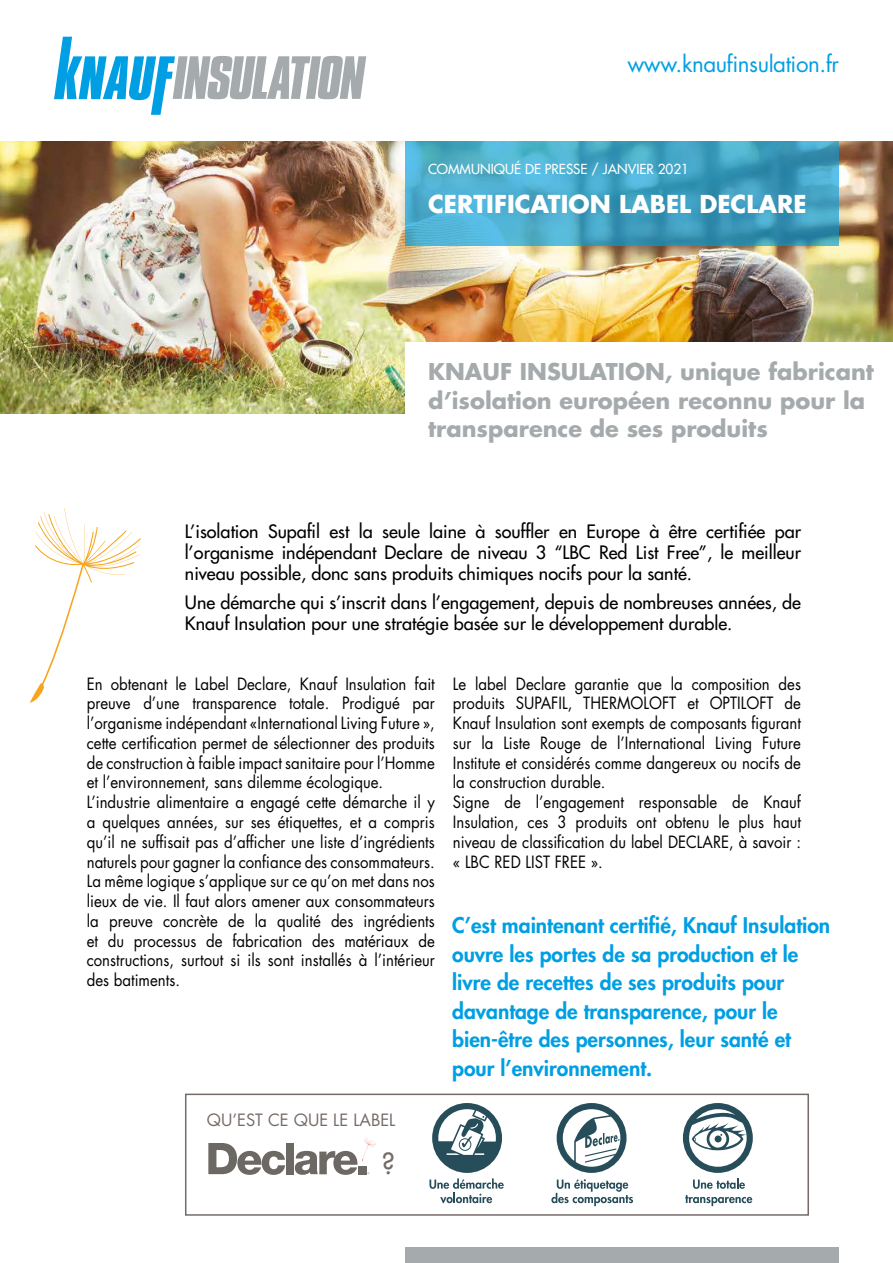
<style>
.page{position:relative;width:893px;height:1263px;background:#fff}
.page>*{position:absolute;margin:0;border:0;box-sizing:border-box;transform-origin:0 0}
.t1{font:28.5px "Futura CE";color:#756b66}
.t2{font:700 24px "Futura Std";color:#fff}
.t3{font:700 22.5px/28.5px "Futura Std";color:#a5aaad}
.t4{font:22.35px "Futura Std";letter-spacing:-.02em;color:#009fe3}
.t5{font:800 21px/28.5px "Futura CE";color:#009fe3}
.t6{font:500 18px/21px "Futura CE";color:#000;text-align:justify}
.t7{font:16.5px/19.8px "Futura CE";color:#000;scale:.91 1}
.t8{font:16.5px "Futura CE";color:#756b66}
.t9{font:500 13.5px "Futura CE";color:#fff}
.t10{font:300 5.25px "Gotham";color:#54544a}
</style>
<div class="page">
<div style="left:185px;top:1093px;width:624px;height:123px;border:2px solid #756b66"></div>
<svg style="left:54px;top:37px;width:312px;height:78px"></svg>
<img style="left:0;top:141px;width:893px;height:273px">
<svg style="left:405px;top:142px;width:434px;height:104px;background:#44a4c4"></svg>
<div style="left:405px;top:343px;width:488px;height:114px;background:#fff"></div>
<svg style="left:30px;top:508px;width:111px;height:195px"></svg>
<div style="left:405px;top:1247px;width:434px;height:16px;background:#a5aaad"></div>
<svg style="left:685px;top:1195px;width:67px;height:11px"></svg>
<svg style="left:683px;top:1103px;width:70px;height:86px"></svg>
<svg style="left:429px;top:1103px;width:75px;height:100px"></svg>
<svg style="left:551px;top:1179px;width:82px;height:27px"></svg>
<svg style="left:557px;top:1103px;width:69px;height:70px"></svg>
<div style="left:286px;top:1143px;width:8px;height:31px;background:#6c6864"></div>
<svg style="left:208px;top:1143px;width:77px;height:32px"></svg>
<svg style="left:295px;top:1137px;width:82px;height:38px"></svg>
<h3 class="t4" style="left:627px;top:50px;width:213px">www.knaufinsulation.fr</h3>
<p class="t9" style="left:428px;top:159px;width:262px">COMMUNIQUÉ DE PRESSE / JANVIER 2021</p>
<h2 class="t2" style="left:428px;top:188px;width:380px">CERTIFICATION LABEL DECLARE</h2>
<h3 class="t3" style="left:428px;top:357px;width:447px">KNAUF INSULATION, unique fabricant d’isolation européen reconnu pour la transparence de ses produits</h3>
<p class="t6" style="left:185px;top:520px;width:617px">L’isolation Supafil est la seule laine à souffler en Europe à être certifiée par l’organisme indépendant Declare de niveau 3 “LBC Red List Free”, le meilleur niveau possible, donc sans produits chimiques nocifs pour la santé.</p>
<p class="t6" style="left:185px;top:591px;width:617px">Une démarche qui s’inscrit dans l’engagement, depuis de nombreuses années, de<br>Knauf Insulation pour une stratégie basée sur le développement durable.</p>
<p class="t7" style="left:87px;top:674px;width:384px">En obtenant le Label Declare, Knauf Insulation fait preuve d’une transparence totale. Prodigué par l’organisme indépendant «International Living Future », cette certification permet de sélectionner des produits de construction à faible impact sanitaire pour l’Homme et l’environnement, sans dilemme écologique.<br>L’industrie alimentaire a engagé cette démarche il y a quelques années, sur ses étiquettes, et a compris qu’il ne suffisait pas d’afficher une liste d’ingrédients naturels pour gagner la confiance des consommateurs.<br>La même logique s’applique sur ce qu’on met dans nos lieux de vie. Il faut alors amener aux consommateurs la preuve concrète de la qualité des ingrédients et du processus de fabrication des matériaux de constructions, surtout si ils sont installés à l’intérieur des batiments.</p>
<p class="t7" style="left:453px;top:674px;width:384px">Le label Declare garantie que la composition des produits SUPAFIL, THERMOLOFT et OPTILOFT de Knauf Insulation sont exempts de composants figurant sur la Liste Rouge de l’International Living Future Institute et considérés comme dangereux ou nocifs de la construction durable.<br>Signe de l’engagement responsable de Knauf Insulation, ces 3 produits ont obtenu le plus haut niveau de classification du label DECLARE, à savoir : « LBC RED LIST FREE ».</p>
<p class="t5" style="left:452px;top:910px;width:380px">C’est maintenant certifié, Knauf Insulation ouvre les portes de sa production et le livre de recettes de ses produits pour davantage de transparence, pour le bien-être des personnes, leur santé et pour l’environnement.</p>
<p class="t8" style="left:207px;top:1109px;width:190px">QU’EST CE QUE LE LABEL</p>
<p class="t10" style="left:367px;top:1171px;width:4px">®</p>
<h1 class="t1" style="left:382px;top:1145px;width:15px">?</h1>
</div>
